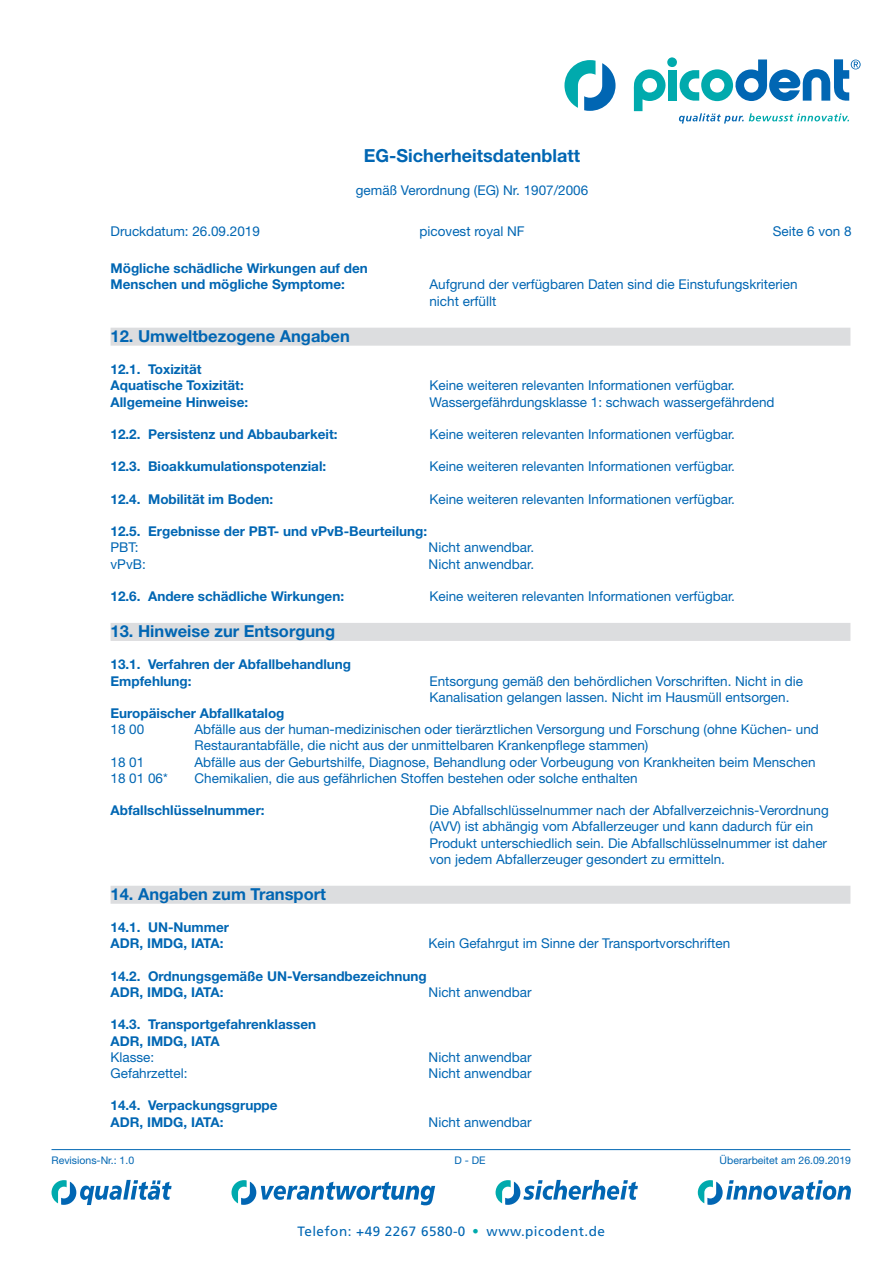
<style>
.page{position:relative;width:893px;height:1263px;background:#fff}
.page>*{position:absolute;margin:0;border:0;box-sizing:border-box;transform-origin:0 0}
.t1{font:39px "Frutiger LT Std";color:#00aaad}
.t2{font:700 18px "Helvetica Neue LT Std";color:#0166b3}
.t3{font:700 16.5px "Helvetica Neue LT Std";color:#0166b3}
.t4{font:13.5px/16.2px "Helvetica Neue LT Std";color:#0166b3}
.t5{font:700 13.5px/16.2px "Helvetica Neue LT Std";color:#0166b3}
.t6{font:13.5px "Frutiger LT Std";letter-spacing:.035em;color:#0166b3}
.t7{font:10.5px "Helvetica Neue LT Std";color:#0166b3}
</style>
<div class="page">
<svg style="left:52px;top:1180px;width:120px;height:25px"></svg>
<svg style="left:496px;top:1180px;width:142px;height:25px"></svg>
<svg style="left:698px;top:1180px;width:153px;height:25px"></svg>
<svg style="left:231px;top:1180px;width:204px;height:25px"></svg>
<svg style="left:634px;top:69px;width:32px;height:42px"></svg>
<div style="left:668px;top:70px;width:9px;height:31px;background:#00aaad"></div>
<div style="left:667px;top:57px;width:10px;height:10px;background:#00aaad;border-radius:50%"></div>
<svg style="left:564px;top:60px;width:51px;height:51px"></svg>
<svg style="left:679px;top:113px;width:170px;height:11px"></svg>
<svg style="left:680px;top:59px;width:181px;height:42px"></svg>
<hr style="left:52px;top:1149px;width:798px;height:1px;background:#0166b3">
<div style="left:111px;top:328px;width:739px;height:18px;background:#dcdddf"></div>
<div style="left:111px;top:623px;width:739px;height:18px;background:#dcdddf"></div>
<div style="left:111px;top:886px;width:739px;height:18px;background:#dcdddf"></div>
<h2 class="t2" style="left:364px;top:144px;width:218px">EG-Sicherheitsdatenblatt</h2>
<p class="t4" style="left:356px;top:182px;width:234px">gemäß Verordnung (EG) Nr. 1907/2006</p>
<p class="t4" style="left:111px;top:223px;width:151px">Druckdatum: 26.09.2019</p>
<p class="t4" style="left:420px;top:223px;width:107px">picovest royal NF</p>
<p class="t4" style="left:773px;top:223px;width:80px">Seite 6 von 8</p>
<p class="t5" style="left:111px;top:260px;width:259px">Mögliche schädliche Wirkungen auf den<br>Menschen und mögliche Symptome:</p>
<p class="t3" style="left:111px;top:326px;width:241px">12. Umweltbezogene Angaben</p>
<p class="t5" style="left:111px;top:361px;width:135px">12.1. Toxizität<br>Aquatische Toxizität:</p>
<p class="t4" style="left:429px;top:276px;width:370px">Aufgrund der verfügbaren Daten sind die Einstufungskriterien nicht erfüllt</p>
<p class="t4" style="left:429px;top:377px;width:307px">Keine weiteren relevanten Informationen verfügbar.</p>
<p class="t5" style="left:111px;top:393px;width:139px">Allgemeine Hinweise:</p>
<p class="t4" style="left:429px;top:393px;width:347px">Wassergefährdungsklasse 1: schwach wassergefährdend</p>
<p class="t5" style="left:111px;top:426px;width:229px">12.2. Persistenz und Abbaubarkeit:</p>
<p class="t4" style="left:429px;top:426px;width:307px">Keine weiteren relevanten Informationen verfügbar.</p>
<p class="t5" style="left:111px;top:458px;width:217px">12.3. Bioakkumulationspotenzial:</p>
<p class="t4" style="left:429px;top:458px;width:307px">Keine weiteren relevanten Informationen verfügbar.</p>
<p class="t5" style="left:111px;top:490px;width:164px">12.4. Mobilität im Boden:</p>
<p class="t4" style="left:429px;top:491px;width:307px">Keine weiteren relevanten Informationen verfügbar.</p>
<p class="t5" style="left:111px;top:523px;width:318px">12.5. Ergebnisse der PBT- und vPvB-Beurteilung:</p>
<p class="t4" style="left:111px;top:539px;width:29px">PBT:</p>
<p class="t4" style="left:429px;top:539px;width:107px">Nicht anwendbar.</p>
<p class="t4" style="left:111px;top:555px;width:37px">vPvB:</p>
<p class="t4" style="left:429px;top:555px;width:107px">Nicht anwendbar.</p>
<p class="t5" style="left:111px;top:588px;width:235px">12.6. Andere schädliche Wirkungen:</p>
<p class="t4" style="left:429px;top:588px;width:307px">Keine weiteren relevanten Informationen verfügbar.</p>
<p class="t3" style="left:111px;top:621px;width:226px">13. Hinweise zur Entsorgung</p>
<p class="t5" style="left:111px;top:656px;width:242px">13.1. Verfahren der Abfallbehandlung<br>Empfehlung:</p>
<p class="t4" style="left:429px;top:672px;width:375px">Entsorgung gemäß den behördlichen Vorschriften. Nicht in die<br>Kanalisation gelangen lassen. Nicht im Hausmüll entsorgen.</p>
<p class="t5" style="left:111px;top:705px;width:175px">Europäischer Abfallkatalog</p>
<p class="t4" style="left:111px;top:721px;width:35px">18 00</p>
<p class="t4" style="left:195px;top:721px;width:626px">Abfälle aus der human-medizinischen oder tierärztlichen Versorgung und Forschung (ohne Küchen- und<br>Restaurantabfälle, die nicht aus der unmittelbaren Krankenpflege stammen)</p>
<p class="t4" style="left:111px;top:753px;width:35px">18 01</p>
<p class="t4" style="left:195px;top:753px;width:622px">Abfälle aus der Geburtshilfe, Diagnose, Behandlung oder Vorbeugung von Krankheiten beim Menschen</p>
<p class="t4" style="left:111px;top:770px;width:59px">18 01 06*</p>
<p class="t4" style="left:195px;top:770px;width:445px">Chemikalien, die aus gefährlichen Stoffen bestehen oder solche enthalten</p>
<p class="t5" style="left:111px;top:802px;width:156px">Abfallschlüsselnummer:</p>
<p class="t4" style="left:429px;top:802px;width:401px">Die Abfallschlüsselnummer nach der Abfallverzeichnis-Verordnung (AVV) ist abhängig vom Abfallerzeuger und kann dadurch für ein Produkt unterschiedlich sein. Die Abfallschlüsselnummer ist daher von jedem Abfallerzeuger gesondert zu ermitteln.</p>
<p class="t3" style="left:111px;top:884px;width:217px">14. Angaben zum Transport</p>
<p class="t5" style="left:111px;top:919px;width:120px">14.1. UN-Nummer<br>ADR, IMDG, IATA:</p>
<p class="t4" style="left:429px;top:935px;width:303px">Kein Gefahrgut im Sinne der Transportvorschriften</p>
<p class="t5" style="left:111px;top:967px;width:318px">14.2. Ordnungsgemäße UN-Versandbezeichnung<br>ADR, IMDG, IATA:</p>
<p class="t4" style="left:429px;top:984px;width:105px">Nicht anwendbar</p>
<p class="t5" style="left:111px;top:1016px;width:207px">14.3. Transportgefahrenklassen<br>ADR, IMDG, IATA</p>
<p class="t4" style="left:111px;top:1049px;width:45px">Klasse:</p>
<p class="t4" style="left:429px;top:1049px;width:105px">Nicht anwendbar</p>
<p class="t4" style="left:111px;top:1065px;width:78px">Gefahrzettel:</p>
<p class="t4" style="left:429px;top:1065px;width:105px">Nicht anwendbar</p>
<p class="t5" style="left:111px;top:1097px;width:169px">14.4. Verpackungsgruppe<br>ADR, IMDG, IATA:</p>
<p class="t4" style="left:429px;top:1113px;width:105px">Nicht anwendbar</p>
<p class="t7" style="left:52px;top:1154px;width:84px">Revisions-Nr.: 1.0</p>
<p class="t7" style="left:454px;top:1154px;width:33px">D - DE</p>
<p class="t7" style="left:720px;top:1154px;width:133px">Überarbeitet am 26.09.2019</p>
<p class="t6" style="left:297px;top:1223px;width:170px">Telefon: +49 2267 6580-0</p>
<h1 class="t1" style="left:470px;top:1206px;width:12px">·</h1>
<p class="t6" style="left:487px;top:1223px;width:120px">www.picodent.de</p>
</div>
